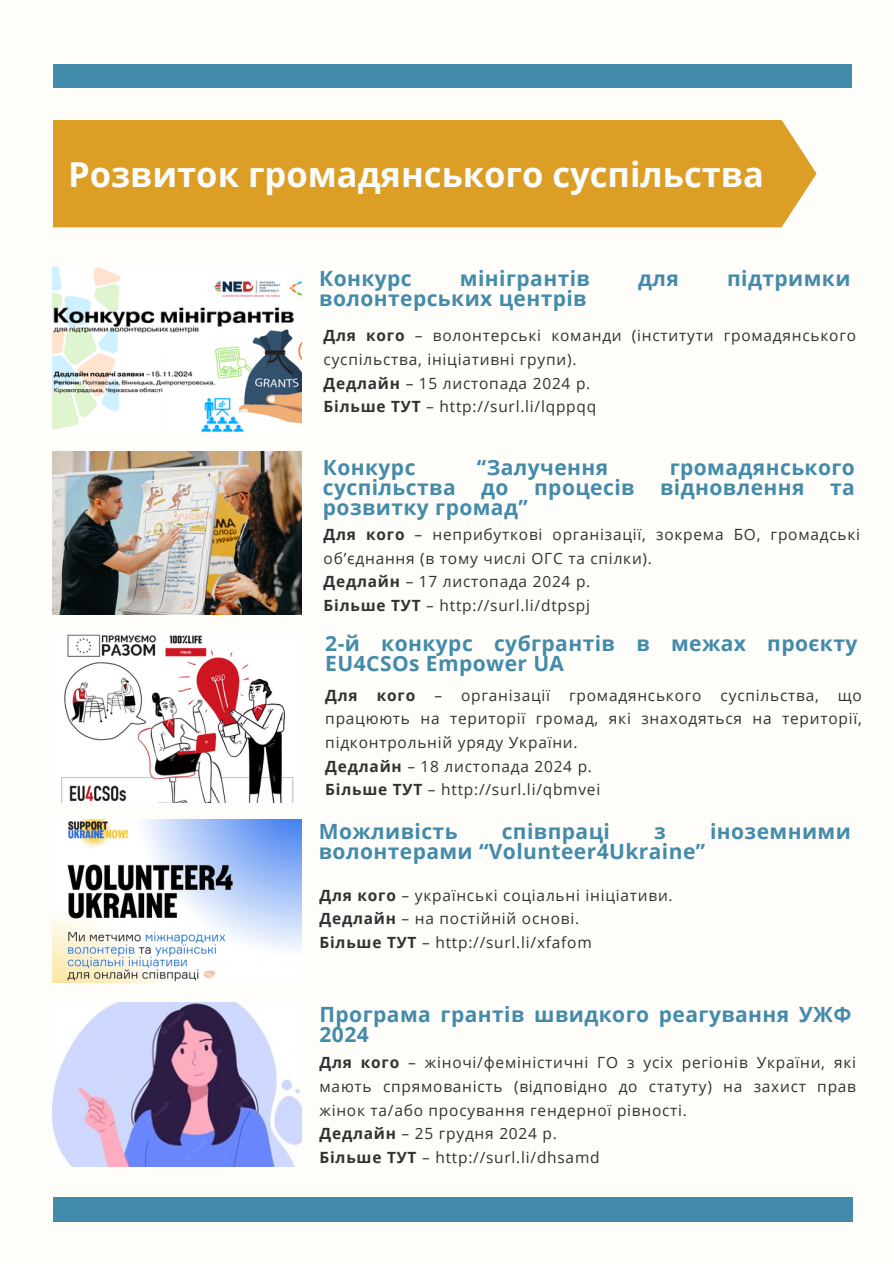
<style>
.page{position:relative;width:894px;height:1264px;background:#fff}
.page>*{position:absolute;margin:0;border:0;box-sizing:border-box;transform-origin:0 0}
.t1{font:700 34.5px "Open Sans";color:#fafdfd}
.t2{font:700 21px/20.2px "Open Sans";letter-spacing:.02em;color:#438baa}
.t3{font:15.45px/23.7px "Open Sans";letter-spacing:.05em;color:#323232}
.s1{font-weight:700}
</style>
<div class="page">
<div style="left:0;top:0;width:893px;height:1263px;background:#fffdfa"></div>
<img style="left:53px;top:819px;width:248px;height:163px">
<div style="left:53px;top:64px;width:797px;height:24px;background:#438baa"></div>
<div style="left:53px;top:1197px;width:799px;height:24px;background:#438baa"></div>
<div style="left:53px;top:120px;width:763px;height:107px;background:#dc9e25"></div>
<img style="left:53px;top:452px;width:248px;height:163px">
<img style="left:61px;top:634px;width:233px;height:168px">
<img style="left:53px;top:1002px;width:248px;height:164px">
<img style="left:53px;top:267px;width:248px;height:164px">
<p class="t1" style="left:68px;top:150px;width:697px">Розвиток громадянського суспільства</p>
<p class="t2" style="left:319px;top:268px;width:94px">Конкурс</p>
<p class="t2" style="left:460px;top:268px;width:131px">мінігрантів</p>
<p class="t2" style="left:638px;top:268px;width:42px">для</p>
<p class="t2" style="left:727px;top:268px;width:125px">підтримки</p>
<p class="t2" style="left:319px;top:288px;width:269px">волонтерських центрів</p>
<h2 class="t3" style="left:323px;top:323px;width:534px"><span class="s1">Для кого</span> – волонтерські команди (інститути громадянського суспільства, ініціативні групи).</h2>
<p class="t3" style="left:323px;top:371px;width:268px"><span class="s1">Дедлайн</span> – 15 листопада 2024 р.</p>
<p class="t3" style="left:323px;top:394px;width:274px"><span class="s1">Більше ТУТ</span> – http://surl.li/lqppqq</p>
<p class="t2" style="left:323px;top:456px;width:94px">Конкурс</p>
<p class="t2" style="left:477px;top:456px;width:133px">“Залучення</p>
<p class="t2" style="left:323px;top:456px;width:533px;text-align:justify;text-indent:346px">громадянського суспільства до процесів відновлення та розвитку громад”</p>
<h2 class="t3" style="left:323px;top:522px;width:538px"><span class="s1">Для кого</span> – неприбуткові організації, зокрема БО, громадські об’єднання (в тому числі ОГС та спілки).</h2>
<p class="t3" style="left:323px;top:569px;width:268px"><span class="s1">Дедлайн</span> – 17 листопада 2024 р.</p>
<p class="t3" style="left:323px;top:593px;width:268px"><span class="s1">Більше ТУТ</span> – http://surl.li/dtpspj</p>
<p class="t2" style="left:325px;top:632px;width:533px">2-й конкурс субгрантів в межах проєкту<br>EU4CSOs Empower UA</p>
<h2 class="t3" style="left:325px;top:683px;width:538px;text-align:justify"><span class="s1">Для кого</span> – організації громадянського суспільства, що працюють на території громад, які знаходяться на території, підконтрольній уряду України.</h2>
<p class="t3" style="left:325px;top:753px;width:268px"><span class="s1">Дедлайн</span> – 18 листопада 2024 р.</p>
<p class="t3" style="left:325px;top:777px;width:276px"><span class="s1">Більше ТУТ</span> – http://surl.li/qbmvei</p>
<h1 class="t2" style="left:319px;top:820px;width:140px">Можливість</h1>
<h1 class="t2" style="left:501px;top:820px;width:110px">співпраці</h1>
<h1 class="t2" style="left:654px;top:820px;width:13px">з</h1>
<h1 class="t2" style="left:709px;top:820px;width:142px">іноземними</h1>
<h1 class="t2" style="left:319px;top:840px;width:388px">волонтерами “Volunteer4Ukraine”</h1>
<h2 class="t3" style="left:319px;top:882px;width:354px"><span class="s1">Для кого</span> – українські соціальні ініціативи.</h2>
<p class="t3" style="left:319px;top:906px;width:261px"><span class="s1">Дедлайн</span> – на постійній основі.</p>
<p class="t3" style="left:319px;top:930px;width:273px"><span class="s1">Більше ТУТ</span> – http://surl.li/xfafom</p>
<p class="t2" style="left:319px;top:1003px;width:533px">Програма грантів швидкого реагування УЖФ<br>2024</p>
<h2 class="t3" style="left:319px;top:1050px;width:538px;text-align:justify"><span class="s1">Для кого</span> – жіночі/феміністичні ГО з усіх регіонів України, які мають спрямованість (відповідно до статуту) на захист прав жінок та/або просування гендерної рівності.</h2>
<p class="t3" style="left:319px;top:1121px;width:239px"><span class="s1">Дедлайн</span> – 25 грудня 2024 р.</p>
<p class="t3" style="left:319px;top:1144px;width:281px"><span class="s1">Більше ТУТ</span> – http://surl.li/dhsamd</p>
</div>
